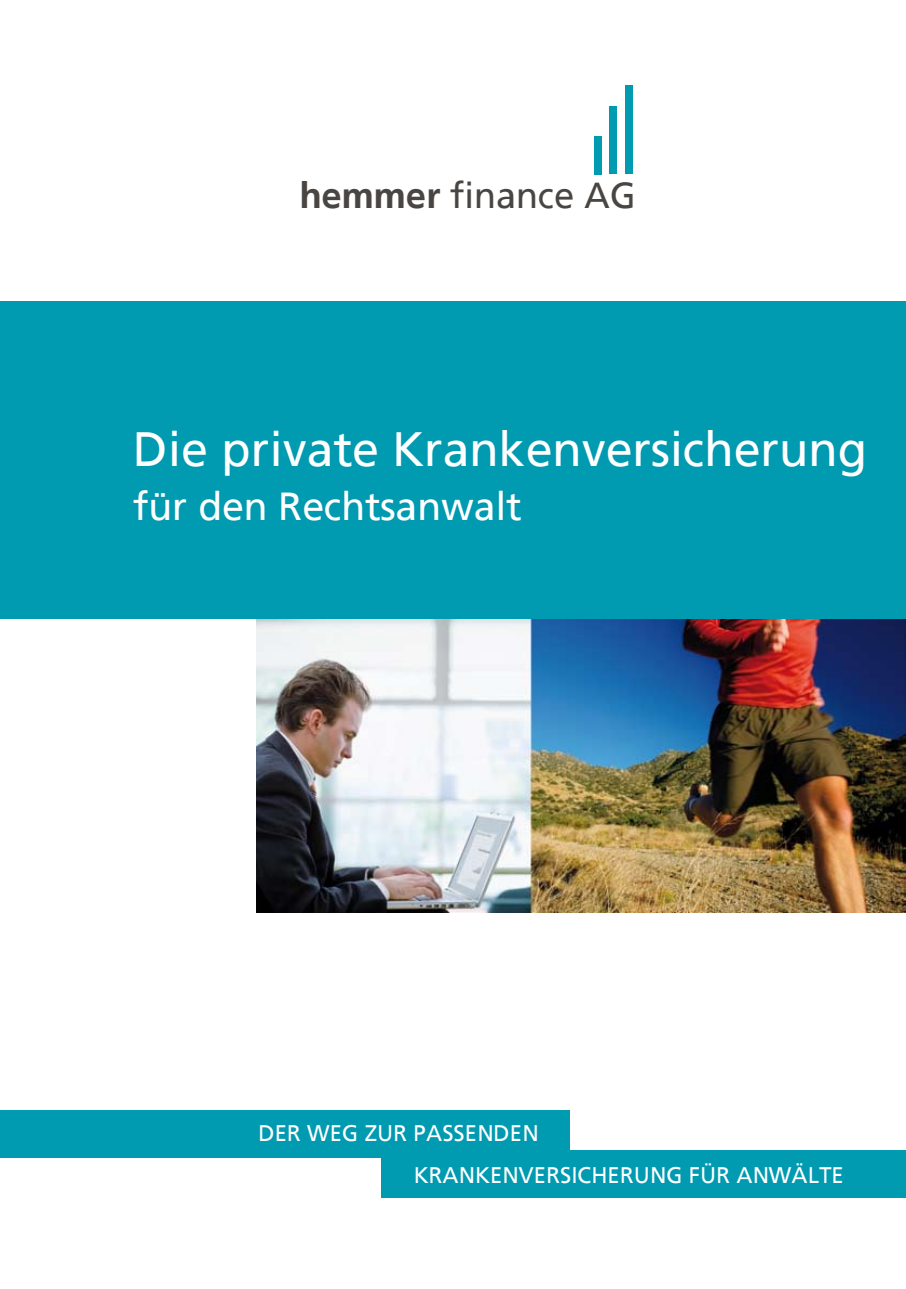
<style>
.page{position:relative;width:906px;height:1289px;background:#fff}
.page>*{position:absolute;margin:0;border:0;box-sizing:border-box;transform-origin:0 0}
.t1{font:48px "Frutiger Linotype";color:#fff}
.t2{font:39px "Frutiger Linotype";color:#fff}
.t3{font:36px "Frutiger Linotype";color:#494542}
.t4{font:22.5px/41.4px "Frutiger Linotype";color:#fff}
.s1{font-weight:700}
</style>
<div class="page">
<img style="left:256px;top:618px;width:649px;height:294px">
<div style="left:0;top:301px;width:905px;height:317px;background:#009ab1"></div>
<div style="left:625px;top:86px;width:7px;height:88px;background:#009ab1"></div>
<div style="left:609px;top:106px;width:8px;height:68px;background:#009ab1"></div>
<div style="left:594px;top:136px;width:8px;height:38px;background:#009ab1"></div>
<div style="left:382px;top:1150px;width:523px;height:47px;background:#009ab1"></div>
<div style="left:0;top:1110px;width:569px;height:48px;background:#009ab1"></div>
<p class="t3" style="left:300px;top:174px;width:338px"><span class="s1">hemmer</span> finance AG</p>
<p class="t1" style="left:133px;top:420px;width:735px">Die private Krankenversicherung</p>
<p class="t2" style="left:133px;top:483px;width:389px">für den Rechtsanwalt</p>
<p class="t4" style="left:414px;top:1112px;width:432px;text-indent:-155px">DER WEG ZUR PASSENDEN<br>KRANKENVERSICHERUNG FÜR ANWÄLTE</p>
</div>
